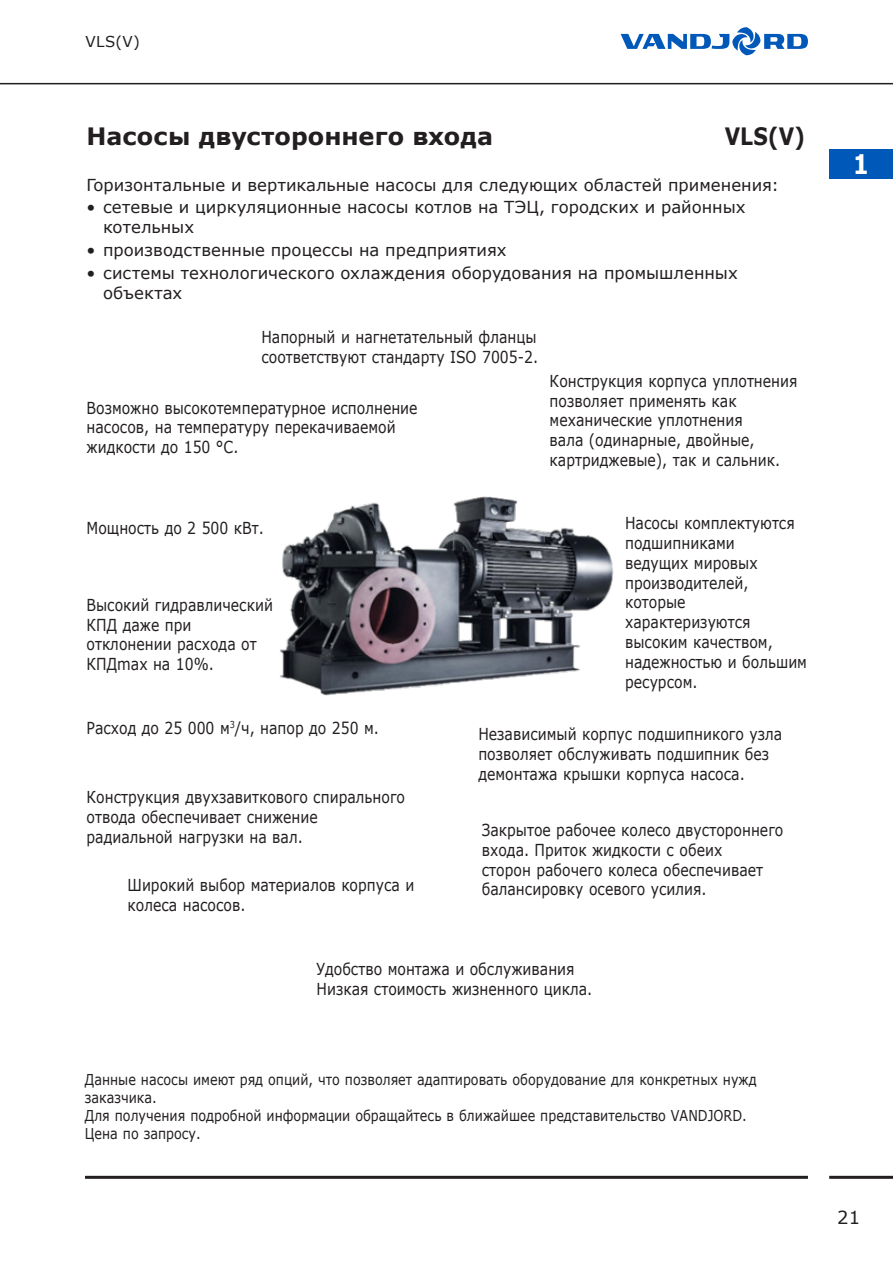
<style>
.page{position:relative;width:893px;height:1263px;background:#fff}
.page>*{position:absolute;margin:0;border:0;box-sizing:border-box;transform-origin:0 0}
.t1{font:700 27px "Verdana";color:#fff;scale:.85 1}
._01_RU_Заголовок_1-я{font:700 24px "Verdana";letter-spacing:.005em;color:#231f20}
._01_RU_Заголовок_1-я-2{font:700 24px "Verdana";letter-spacing:.005em;color:#231f20;scale:.85 1}
.t2{font:18px "Verdana";color:#231f20}
.Smutz_text{font:16.5px/19.8px "Verdana";color:#231f20;scale:.85 1}
.Smutz_text-2{font:16.5px/19.8px "Verdana";color:#231f20}
.Наборный_текст{font:16.5px "Verdana";color:#231f20}
.Smutz_text-3{font:15px/18px "Verdana";color:#231f20;scale:.85 1}
.Smutz_text-4{font:15px "Verdana";color:#231f20}
</style>
<div class="page">
<div style="left:829px;top:149px;width:64px;height:30px;background:#0058b8"></div>
<hr style="left:85px;top:1176px;width:723px;height:3px;background:#231f20">
<hr style="left:829px;top:1176px;width:64px;height:3px;background:#231f20">
<svg style="left:621px;top:27px;width:187px;height:28px"></svg>
<hr style="left:0;top:83px;width:893px;height:1px;background:#231f20">
<img style="left:280px;top:496px;width:333px;height:199px">
<p class="Smutz_text-4" style="left:85px;top:31px;width:56px">VLS(V)</p>
<p class="_01_RU_Заголовок_1-я" style="left:87px;top:119px;width:408px">Насосы двустороннего входа</p>
<p class="_01_RU_Заголовок_1-я-2" style="left:725px;top:119px;width:96px">VLS(V)</p>
<p class="Наборный_текст" style="left:87px;top:173px;width:694px">Горизонтальные и вертикальные насосы для следующих областей применения:</p>
<p class="Smutz_text-2" style="left:103px;top:197px;width:644px;text-indent:-16px">• сетевые и циркуляционные насосы котлов на ТЭЦ, городских и районных котельных</p>
<p class="Smutz_text-2" style="left:87px;top:240px;width:422px">• производственные процессы на предприятиях</p>
<p class="Smutz_text-2" style="left:103px;top:263px;width:636px;text-indent:-16px">• системы технологического охлаждения оборудования на промышленных объектах</p>
<p class="Smutz_text" style="left:261px;top:327px;width:327px">Напорный и нагнетательный фланцы соответствуют стандарту ISO 7005-2.</p>
<p class="Smutz_text" style="left:87px;top:397px;width:391px">Возможно высокотемпературное исполнение насосов, на температуру перекачиваемой жидкости до 150 °C.</p>
<p class="Smutz_text" style="left:550px;top:371px;width:293px">Конструкция корпуса уплотнения позволяет применять как механические уплотнения<br>вала (одинарные, двойные, картриджевые), так и сальник.</p>
<p class="Smutz_text" style="left:87px;top:518px;width:210px">Мощность до 2 500 кВт.</p>
<p class="Smutz_text" style="left:625px;top:513px;width:216px">Насосы комплектуются подшипниками<br>ведущих мировых производителей, которые характеризуются высоким качеством, надежностью и большим ресурсом.</p>
<p class="Smutz_text" style="left:478px;top:724px;width:359px">Независимый корпус подшипникого узла</p>
<p class="Smutz_text" style="left:478px;top:744px;width:344px">позволяет обслуживать подшипник без демонтажа крышки корпуса насоса.</p>
<p class="Smutz_text" style="left:87px;top:595px;width:221px">Высокий гидравлический<br>КПД даже при отклонении расхода от<br>КПДmax на 10%.</p>
<p class="Smutz_text" style="left:87px;top:717px;width:346px">Расход до 25 000 м<sup>3</sup>/ч, напор до 250 м.</p>
<p class="Smutz_text" style="left:87px;top:786px;width:376px">Конструкция двухзавиткового спирального отвода обеспечивает снижение радиальной нагрузки на вал.</p>
<p class="Smutz_text" style="left:482px;top:820px;width:356px">Закрытое рабочее колесо двустороннего входа. Приток жидкости с обеих<br>сторон рабочего колеса обеспечивает</p>
<p class="Smutz_text" style="left:128px;top:875px;width:339px">Широкий выбор материалов корпуса и</p>
<p class="Smutz_text" style="left:482px;top:879px;width:266px">балансировку осевого усилия.</p>
<p class="Smutz_text" style="left:128px;top:895px;width:140px">колеса насосов.</p>
<p class="Smutz_text" style="left:316px;top:958px;width:326px">Удобство монтажа и обслуживания<br>Низкая стоимость жизненного цикла.</p>
<p class="Smutz_text-3" style="left:85px;top:1070px;width:792px">Данные насосы имеют ряд опций, что позволяет адаптировать оборудование для конкретных нужд заказчика.</p>
<p class="Smutz_text-3" style="left:85px;top:1106px;width:780px">Для получения подробной информации обращайтесь в ближайшее представительство VANDJORD.</p>
<p class="Smutz_text-3" style="left:85px;top:1124px;width:138px">Цена по запросу.</p>
<h1 class="t1" style="left:853px;top:145px;width:21px">1</h1>
<p class="t2" style="left:837px;top:1205px;width:24px">21</p>
</div>
